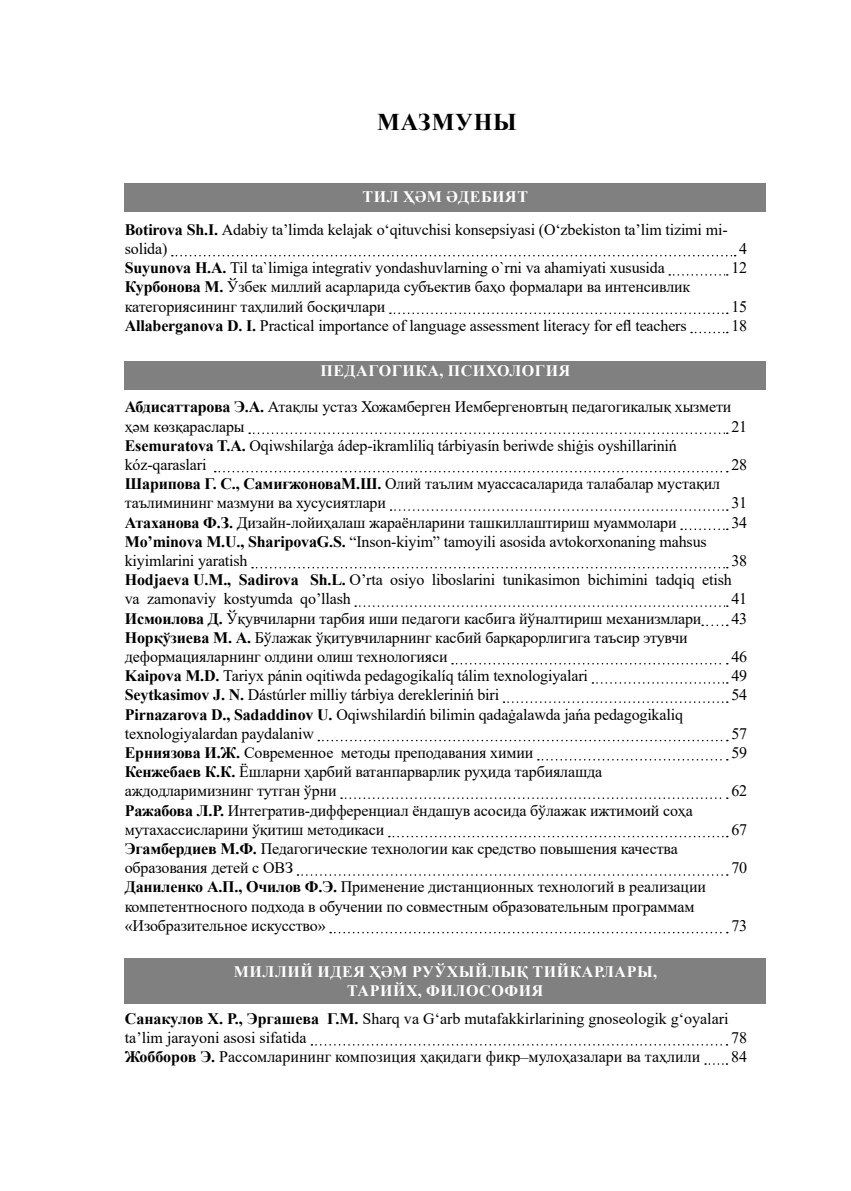
<style>
.page{position:relative;width:851px;height:1191px;background:#fff}
.page>*{position:absolute;margin:0;border:0;box-sizing:border-box;transform-origin:0 0}
.t1{font:700 24px "Times New Roman";letter-spacing:.035em;color:#000}
.t2{font:16px/19.2px "Times New Roman";letter-spacing:-.01em;color:#000}
.t3{font:700 16px/19.2px "Times New Roman";letter-spacing:.035em;color:#fff;text-align:center}
.s1{font-weight:700}
</style>
<div class="page">
<div style="left:125px;top:958px;width:640px;height:45px;background:#818080"></div>
<div style="left:125px;top:361px;width:640px;height:28px;background:#818080"></div>
<div style="left:125px;top:183px;width:640px;height:29px;background:#818080"></div>
<svg style="left:172px;top:255px;width:563px;height:1px"></svg>
<svg style="left:669px;top:274px;width:58px;height:2px"></svg>
<svg style="left:390px;top:312px;width:337px;height:2px"></svg>
<svg style="left:691px;top:332px;width:36px;height:1px"></svg>
<svg style="left:249px;top:432px;width:478px;height:2px"></svg>
<svg style="left:215px;top:471px;width:512px;height:1px"></svg>
<svg style="left:390px;top:509px;width:337px;height:2px"></svg>
<svg style="left:681px;top:528px;width:46px;height:2px"></svg>
<svg style="left:252px;top:567px;width:475px;height:1px"></svg>
<svg style="left:355px;top:605px;width:372px;height:2px"></svg>
<svg style="left:702px;top:624px;width:25px;height:2px"></svg>
<svg style="left:452px;top:663px;width:275px;height:1px"></svg>
<svg style="left:592px;top:682px;width:135px;height:1px"></svg>
<svg style="left:503px;top:701px;width:224px;height:2px"></svg>
<svg style="left:318px;top:740px;width:409px;height:1px"></svg>
<svg style="left:538px;top:759px;width:189px;height:1px"></svg>
<svg style="left:341px;top:797px;width:386px;height:2px"></svg>
<svg style="left:389px;top:836px;width:338px;height:1px"></svg>
<svg style="left:297px;top:874px;width:430px;height:1px"></svg>
<svg style="left:330px;top:932px;width:397px;height:1px"></svg>
<svg style="left:311px;top:1044px;width:416px;height:1px"></svg>
<svg style="left:705px;top:1063px;width:22px;height:1px"></svg>
<h1 class="t1" style="left:377px;top:104px;width:141px">МАЗМУНЫ</h1>
<p class="t3" style="left:362px;top:186px;width:167px">ТИЛ ҲӘМ ӘДЕБИЯТ</p>
<p class="t2" style="left:125px;top:219px;width:604px"><span class="s1">Botirova Sh.I.</span> Adabiy ta’limda kelajak o‘qituvchisi konsepsiyasi (O‘zbekiston ta’lim tizimi mi&shy;solida)</p>
<p class="t2" style="left:739px;top:238px;width:9px">4</p>
<p class="t2" style="left:125px;top:258px;width:541px"><span class="s1">Suyunova H.A.</span> Til ta`limiga integrativ yondashuvlarning o`rni va ahamiyati xususida</p>
<p class="t2" style="left:731px;top:258px;width:17px">12</p>
<p class="t2" style="left:125px;top:277px;width:567px"><span class="s1">Курбонова М.</span> Ўзбек миллий асарларида субъектив баҳо формалари ва интенсивлик категориясининг таҳлилий босқичлари</p>
<p class="t2" style="left:731px;top:296px;width:17px">15</p>
<p class="t2" style="left:125px;top:315px;width:563px"><span class="s1">Allaberganova D. I.</span> Practical importance of language assessment literacy for efl teachers</p>
<p class="t2" style="left:731px;top:315px;width:17px">18</p>
<p class="t3" style="left:320px;top:361px;width:251px">ПЕДАГОГИКА, ПСИХОЛОГИЯ</p>
<p class="t2" style="left:125px;top:397px;width:608px"><span class="s1">Абдисаттарова Э.А.</span> Атақлы устаз Хожамберген Иембергеновтың педагогикалық хызмети ҳәм көзқараслары</p>
<p class="t2" style="left:731px;top:416px;width:17px">21</p>
<p class="t2" style="left:125px;top:435px;width:553px"><span class="s1">Esemuratova T.A.</span> Oqiwshilarġa ádep-ikramliliq tárbiyasín beriwde shiġis oyshillariniń kóz-qaraslari</p>
<p class="t2" style="left:125px;top:473px;width:596px"><span class="s1">Шарипова Г. С., CамиғжоноваМ.Ш.</span> Олий таълим муассасаларида талабалар мустақил таълимининг мазмуни ва хусусиятлари</p>
<p class="t2" style="left:731px;top:454px;width:17px">28</p>
<p class="t2" style="left:731px;top:493px;width:17px">31</p>
<p class="t2" style="left:125px;top:512px;width:553px"><span class="s1">Атаханова Ф.З.</span> Дизайн-лойиҳалаш жараёнларини ташкиллаштириш муаммолари</p>
<p class="t2" style="left:731px;top:512px;width:17px">34</p>
<p class="t2" style="left:125px;top:531px;width:583px"><span class="s1">Mo’minova M.U., SharipovaG.S.</span> “Inson-kiyim” tamoyili asosida avtokorxonaning mahsus kiyimlarini yaratish</p>
<p class="t2" style="left:125px;top:550px;width:624px;text-indent:606px">38<br><span class="s1">Hodjaeva U.M., Sadirova Sh.L.</span> O’rta osiyo liboslarini tunikasimon bichimini tadqiq etish va zamonaviy kostyumda qo’llash</p>
<p class="t2" style="left:731px;top:589px;width:17px">41</p>
<p class="t2" style="left:125px;top:608px;width:578px"><span class="s1">Исмоилова Д.</span> Ўқувчиларни тарбия иши педагоги касбига йўналтириш механизмлари</p>
<p class="t2" style="left:731px;top:608px;width:17px">43</p>
<p class="t2" style="left:125px;top:627px;width:564px"><span class="s1">Норқўзиева М. А.</span> Бўлажак ўқитувчиларнинг касбий барқарорлигига таъсир этувчи деформацияларнинг олдини олиш технологияси</p>
<p class="t2" style="left:731px;top:646px;width:17px">46</p>
<p class="t2" style="left:125px;top:665px;width:464px"><span class="s1">Kaipova M.D.</span> Tariyx pánin oqitiwda pedagogikalíq tálim texnologiyalari</p>
<p class="t2" style="left:731px;top:665px;width:17px">49</p>
<p class="t2" style="left:125px;top:685px;width:376px"><span class="s1">Seytkasimov J. N.</span> Dástúrler milliy tárbiya derekleriniń biri</p>
<p class="t2" style="left:731px;top:685px;width:17px">54</p>
<p class="t2" style="left:125px;top:704px;width:559px"><span class="s1">Pirnazarova D., Sadaddinov U.</span> Oqiwshilardiń bilimin qadaġalawda jańa pedagogikaliq texnologiyalardan paydalaniw</p>
<p class="t2" style="left:731px;top:723px;width:17px">57</p>
<p class="t2" style="left:125px;top:742px;width:410px"><span class="s1">Ерниязова И.Ж.</span> Современное методы преподавания химии</p>
<p class="t2" style="left:731px;top:742px;width:17px">59</p>
<p class="t2" style="left:125px;top:761px;width:479px"><span class="s1">Кенжебаев К.К.</span> Ёшларни ҳарбий ватанпарварлик руҳида тарбиялашда аждодларимизнинг тутган ўрни</p>
<p class="t2" style="left:731px;top:781px;width:17px">62</p>
<p class="t2" style="left:125px;top:800px;width:569px"><span class="s1">Ражабова Л.Р.</span> Интегратив-дифференциал ёндашув асосида бўлажак ижтимоий соҳа мутахассисларини ўқитиш методикаси</p>
<p class="t2" style="left:125px;top:838px;width:554px"><span class="s1">Эгамбердиев М.Ф.</span> Педагогические технологии как средство повышения качества образования детей с ОВЗ</p>
<p class="t2" style="left:125px;top:877px;width:582px"><span class="s1">Даниленко А.П., Очилов Ф.Э.</span> Применение дистанционных технологий в реализации компетентносного подхода в обучении по совместным образовательным программам «Изобразительное искусство»</p>
<p class="t2" style="left:731px;top:819px;width:17px">67</p>
<p class="t2" style="left:731px;top:857px;width:17px">70</p>
<p class="t2" style="left:731px;top:915px;width:17px">73</p>
<p class="t3" style="left:234px;top:961px;width:424px">МИЛЛИЙ ИДЕЯ ҲӘМ РУЎХЫЙЛЫҚ ТИЙКАРЛАРЫ,<br>ТАРИЙХ, ФИЛОСОФИЯ</p>
<p class="t2" style="left:125px;top:1008px;width:605px"><span class="s1">Санакулов Х. Р., Эргашева Г.М.</span> Sharq va G‘arb mutafakkirlarining gnoseologik g‘oyalari ta’lim jarayoni asosi sifatida</p>
<p class="t2" style="left:731px;top:1027px;width:17px">78</p>
<p class="t2" style="left:125px;top:1046px;width:577px"><span class="s1">Жобборов Э.</span> Рассомларининг композиция ҳақидаги фикр–мулоҳазалари ва таҳлили</p>
<p class="t2" style="left:731px;top:1046px;width:17px">84</p>
</div>
